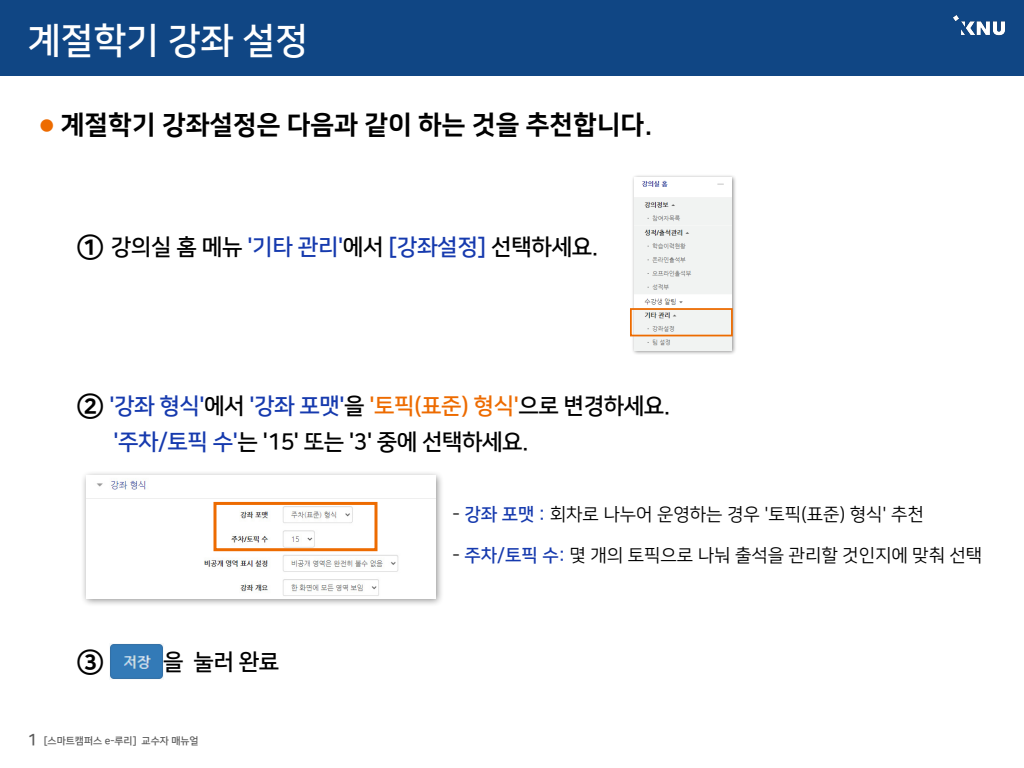
<style>
.page{position:relative;width:1024px;height:768px;background:#fff}
.page>*{position:absolute;margin:0;border:0;box-sizing:border-box;transform-origin:0 0}
.t1{font:36px "Nanum Square B";color:#fff}
.t2{font:28.9px "Nanum Square EB";color:#000}
.t3{font:26px "Nanum Square EB";color:#000}
.t4{font:22.5px/35.8px "Nanum Square B";letter-spacing:-.02em;color:#000}
.t5{font:18px "Nanum Square R";color:#000}
.t6{font:10px "Nanum Square B";color:#595959}
.s1{font-size:17px;color:#ed6b00}
.s2{font-family:"Nanum Square EB";font-size:28.9px}
.s3{color:#163aae}
.s4{color:#ed6b00}
.s5{font-size:16px}
.s6{font-family:"Nanum Square B";color:#163aae}
</style>
<div class="page">
<div style="left:0;top:0;width:1024px;height:76px;background:#104684"></div>
<img style="left:953px;top:15px;width:52px;height:20px">
<div style="left:80px;top:470px;width:364px;height:137px;background:#000;opacity:.45"></div>
<img style="left:86px;top:476px;width:349px;height:123px">
<img style="left:110px;top:644px;width:53px;height:35px">
<div style="left:214px;top:502px;width:164px;height:49px;border:3px solid #ed6b00"></div>
<div style="left:631px;top:174px;width:106px;height:181px;background:#000;opacity:.45"></div>
<img style="left:635px;top:177px;width:97px;height:173px">
<div style="left:630px;top:308px;width:103px;height:28px;border:2px solid #ed6b00"></div>
<h1 class="t1" style="left:28px;top:21px;width:282px">계절학기 강좌 설정</h1>
<p class="t3" style="left:39px;top:111px;width:616px"><span class="s1">●</span> 계절학기 강좌설정은 다음과 같이 하는 것을 추천합니다.</p>
<p class="t4" style="left:77px;top:229px;width:523px"><span class="s2">①</span> 강의실 홈 메뉴 <span class="s3">'기타 관리'</span>에서 <span class="s3">[강좌설정]</span> 선택하세요.</p>
<p class="t4" style="left:113px;top:388px;width:558px;text-indent:-36px"><span class="s2">②</span> <span class="s3">'강좌 형식'</span>에서 <span class="s3">'강좌 포맷'</span>을 <span class="s4">'토픽(표준) 형식'</span>으로 변경하세요. <span class="s3">'주차/토픽 수'</span>는 '15' 또는 '3' 중에 선택하세요.</p>
<p class="t2" style="left:77px;top:646px;width:28px">③</p>
<p class="t4" style="left:163px;top:645px;width:118px">을 눌러 완료</p>
<p class="t6" style="left:28px;top:735px;width:173px"><span class="s5">1</span> [스마트캠퍼스 e-루리] 교수자 매뉴얼</p>
<p class="t5" style="left:453px;top:505px;width:473px">- <span class="s6">강좌 포맷 :</span> 회차로 나누어 운영하는 경우 '토픽(표준) 형식' 추천</p>
<p class="t5" style="left:453px;top:546px;width:531px">- <span class="s6">주차/토픽 수:</span> 몇 개의 토픽으로 나눠 출석을 관리할 것인지에 맞춰 선택</p>
</div>
